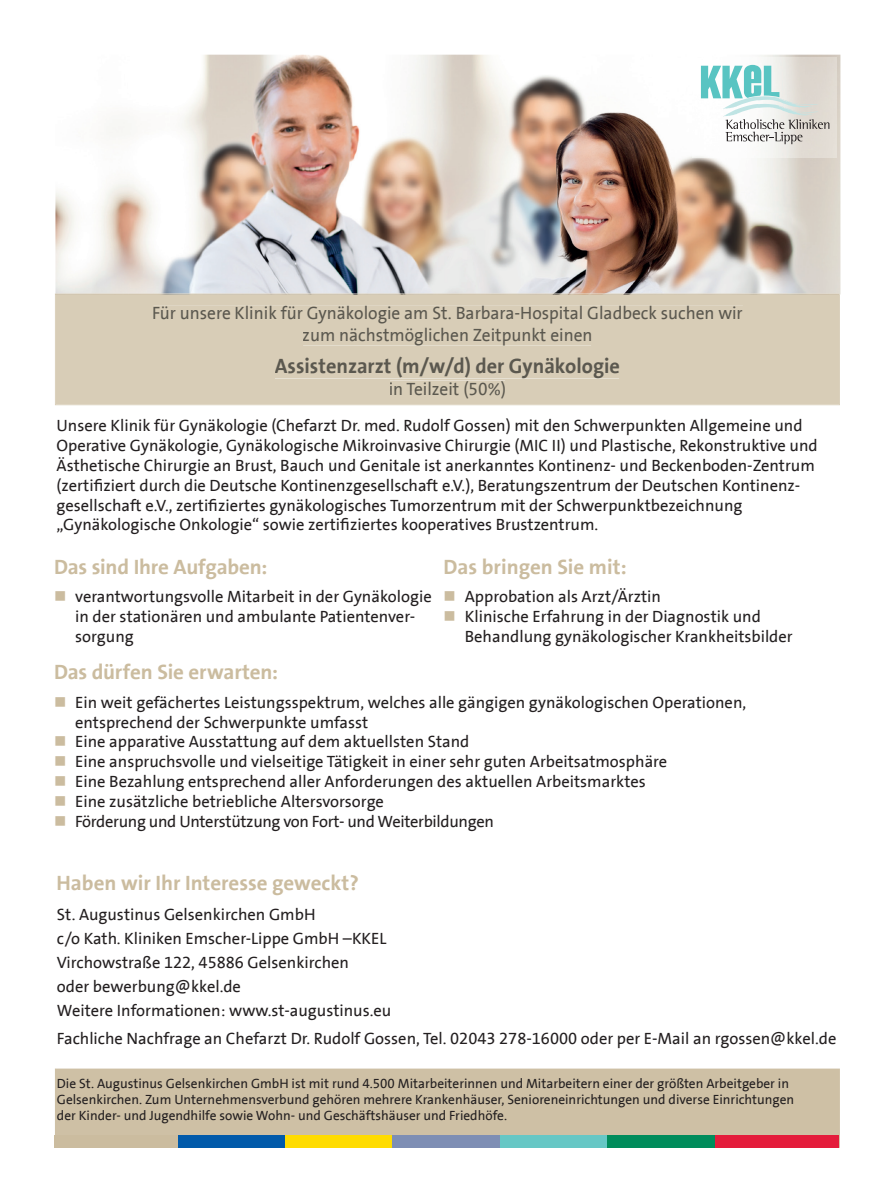
<style>
.page{position:relative;width:893px;height:1187px;background:#fff}
.page>*{position:absolute;margin:0;border:0;box-sizing:border-box;transform-origin:0 0}
.t1{font:700 21px "The Sans Office";letter-spacing:-.005em;color:#cbbc9f}
.t2{font:700 21px "The Sans Office";color:#5b584f}
.t3{font:18px/21.6px "The Sans Office";color:#5b584f;text-align:center}
.t4{font:16.5px/19.8px "The Sans Office";color:#231f20}
.t5{font:16.5px "The Sans Office";letter-spacing:-.02em;color:#231f20}
.t6{font:13.5px/16.2px "The Sans Office";color:#231f20}
.s1{color:#cbbc9f}
</style>
<div class="page">
<img style="left:55px;top:55px;width:785px;height:238px">
<div style="left:55px;top:1068px;width:785px;height:79px;background:#cec0a5"></div>
<div style="left:54px;top:1134px;width:124px;height:13px;background:#cbbc9f"></div>
<div style="left:178px;top:1134px;width:107px;height:13px;background:#015aaa"></div>
<div style="left:285px;top:1134px;width:108px;height:13px;background:#ffdc01"></div>
<div style="left:393px;top:1134px;width:107px;height:13px;background:#7e8eb4"></div>
<div style="left:501px;top:1134px;width:107px;height:13px;background:#66c7c5"></div>
<div style="left:607px;top:1134px;width:108px;height:13px;background:#008c5b"></div>
<div style="left:715px;top:1134px;width:124px;height:13px;background:#e41c3b"></div>
<div style="left:55px;top:293px;width:785px;height:112px;background:#d8cdb7"></div>
<img style="left:692px;top:58px;width:145px;height:99px">
<svg style="left:701px;top:65px;width:128px;height:79px"></svg>
<p class="t3" style="left:152px;top:302px;width:592px">Für unsere Klinik für Gynäkologie am St. Barbara-Hospital Gladbeck suchen wir zum nächstmöglichen Zeitpunkt einen</p>
<p class="t2" style="left:275px;top:352px;width:346px">Assistenzarzt (m/w/d) der Gynäkologie</p>
<p class="t3" style="left:389px;top:378px;width:119px">in Teilzeit (50%)</p>
<p class="t4" style="left:57px;top:416px;width:763px">Unsere Klinik für Gynäkologie (Chefarzt Dr. med. Rudolf Gossen) mit den Schwerpunkten Allgemeine und Operative Gynäkologie, Gynäkologische Mikroinvasive Chirurgie (MIC II) und Plastische, Rekonstruktive und Ästhetische Chirurgie an Brust, Bauch und Genitale ist anerkanntes Kontinenz- und Beckenboden-Zentrum (zertifiziert durch die Deutsche Kontinenzgesellschaft e.V.), Beratungszentrum der Deutschen Kontinenz&shy;gesellschaft e.V., zertifiziertes gynäkologisches Tumorzentrum mit der Schwerpunktbezeichnung „Gynäkologische Onkologie“ sowie zertifiziertes kooperatives Brustzentrum.</p>
<p class="t1" style="left:54px;top:553px;width:215px">Das sind Ihre Aufgaben:</p>
<p class="t4" style="left:75px;top:586px;width:358px;text-indent:-21px"><span class="s1">■</span> verantwortungsvolle Mitarbeit in der Gynäkologie in der stationären und ambulante Patientenver&shy;sorgung</p>
<p class="t1" style="left:444px;top:553px;width:185px">Das bringen Sie mit:</p>
<p class="t4" style="left:444px;top:586px;width:219px"><span class="s1">■</span> Approbation als Arzt/Ärztin</p>
<p class="t4" style="left:465px;top:606px;width:329px;text-indent:-21px"><span class="s1">■</span> Klinische Erfahrung in der Diagnostik und<br>Behandlung gynäkologischer Krankheitsbilder</p>
<p class="t1" style="left:54px;top:658px;width:226px">Das dürfen Sie erwarten:</p>
<p class="t4" style="left:75px;top:692px;width:672px;text-indent:-21px"><span class="s1">■</span> Ein weit gefächertes Leistungsspektrum, welches alle gängigen gynäkologischen Operationen, entsprechend der Schwerpunkte umfasst</p>
<p class="t4" style="left:54px;top:732px;width:417px"><span class="s1">■</span> Eine apparative Ausstattung auf dem aktuellsten Stand</p>
<p class="t4" style="left:54px;top:751px;width:615px"><span class="s1">■</span> Eine anspruchsvolle und vielseitige Tätigkeit in einer sehr guten Arbeitsatmosphäre</p>
<p class="t4" style="left:54px;top:771px;width:593px"><span class="s1">■</span> Eine Bezahlung entsprechend aller Anforderungen des aktuellen Arbeitsmarktes</p>
<p class="t4" style="left:54px;top:791px;width:331px"><span class="s1">■</span> Eine zusätzliche betriebliche Altersvorsorge</p>
<p class="t5" style="left:54px;top:810px;width:441px"><span class="s1">■</span> Förderung und Unterstützung von Fort- und Weiterbildungen</p>
<p class="t1" style="left:57px;top:869px;width:304px">Haben wir Ihr Interesse geweckt?</p>
<p class="t4" style="left:57px;top:902px;width:336px;line-height:24px">St. Augustinus Gelsenkirchen GmbH<br>c/o Kath. Kliniken Emscher-Lippe GmbH –KKEL Virchowstraße 122, 45886 Gelsenkirchen<br>oder bewerbung@kkel.de<br>Weitere Informationen: www.st-augustinus.eu</p>
<p class="t4" style="left:57px;top:1028px;width:781px">Fachliche Nachfrage an Chefarzt Dr. Rudolf Gossen, Tel. 02043 278-16000 oder per E-Mail an rgossen@kkel.de</p>
<p class="t6" style="left:57px;top:1075px;width:739px">Die St. Augustinus Gelsenkirchen GmbH ist mit rund 4.500 Mitarbeiterinnen und Mitarbeitern einer der größten Arbeitgeber in<br>Gelsenkirchen. Zum Unternehmensverbund gehören mehrere Krankenhäuser, Senioreneinrichtungen und diverse Einrichtungen der Kinder- und Jugendhilfe sowie Wohn- und Geschäftshäuser und Friedhöfe.</p>
</div>
